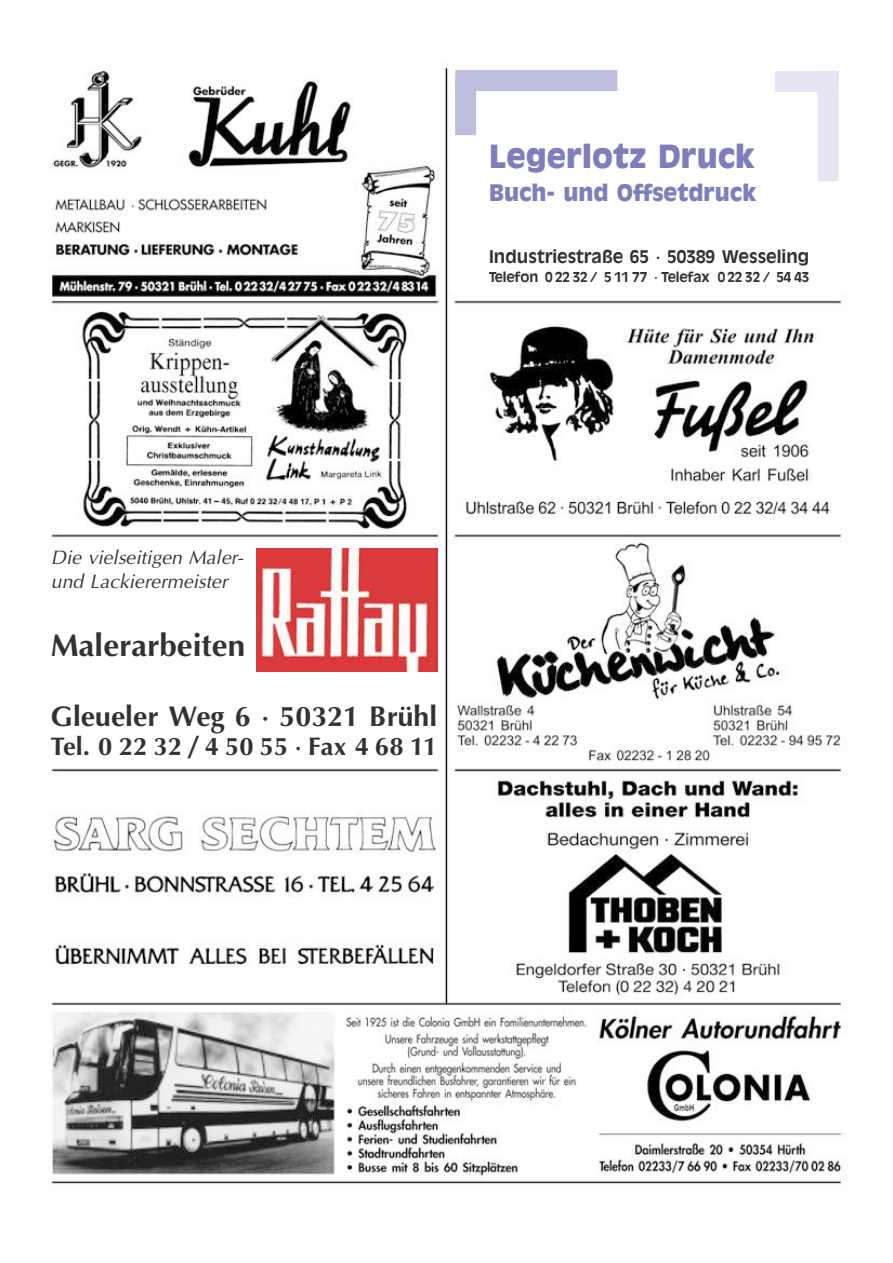
<style>
.page{position:relative;width:893px;height:1263px;background:#fff}
.page>*{position:absolute;margin:0;border:0;box-sizing:border-box;transform-origin:0 0}
.t1{font:900 31.5px "Antique Olive";color:#7e7eba}
.t2{font:700 31.5px "Optima";color:#323235}
.t3{font:700 28.5px "Optima";color:#323235}
.t4{font:700 25.5px "Optima";color:#323235}
.t5{font:900 22.5px "Antique Olive";color:#7e7eba}
.t6{font:italic 19.5px/23.7px "Optima";color:#323235}
.t7{font:700 17.25px "Antique Olive";color:#323235}
.t8{font:700 13.5px "Antique Olive";letter-spacing:-.01em;color:#323235}
</style>
<div class="page">
<img style="left:51px;top:67px;width:792px;height:1117px">
<svg style="left:455px;top:70px;width:162px;height:65px"></svg>
<svg style="left:774px;top:71px;width:64px;height:110px"></svg>
<img style="left:257px;top:549px;width:180px;height:122px">
<h1 class="t1" style="left:489px;top:144px;width:267px">Legerlotz Druck</h1>
<p class="t5" style="left:489px;top:184px;width:268px">Buch- und Offsetdruck</p>
<p class="t7" style="left:489px;top:249px;width:322px">Industriestraße 65 · 50389 Wesseling</p>
<p class="t8" style="left:489px;top:272px;width:322px">Telefon 0 22 32 / 5 11 77 · Telefax 0 22 32 / 54 43</p>
<p class="t6" style="left:51px;top:548px;width:194px">Die vielseitigen Maler&shy;und Lackierermeister</p>
<h1 class="t2" style="left:51px;top:632px;width:196px">Malerarbeiten</h1>
<h2 class="t3" style="left:51px;top:705px;width:388px">Gleueler Weg 6 · 50321 Brühl</h2>
<h3 class="t4" style="left:51px;top:735px;width:388px">Tel. 0 22 32 / 4 50 55 · Fax 4 68 11</h3>
</div>
